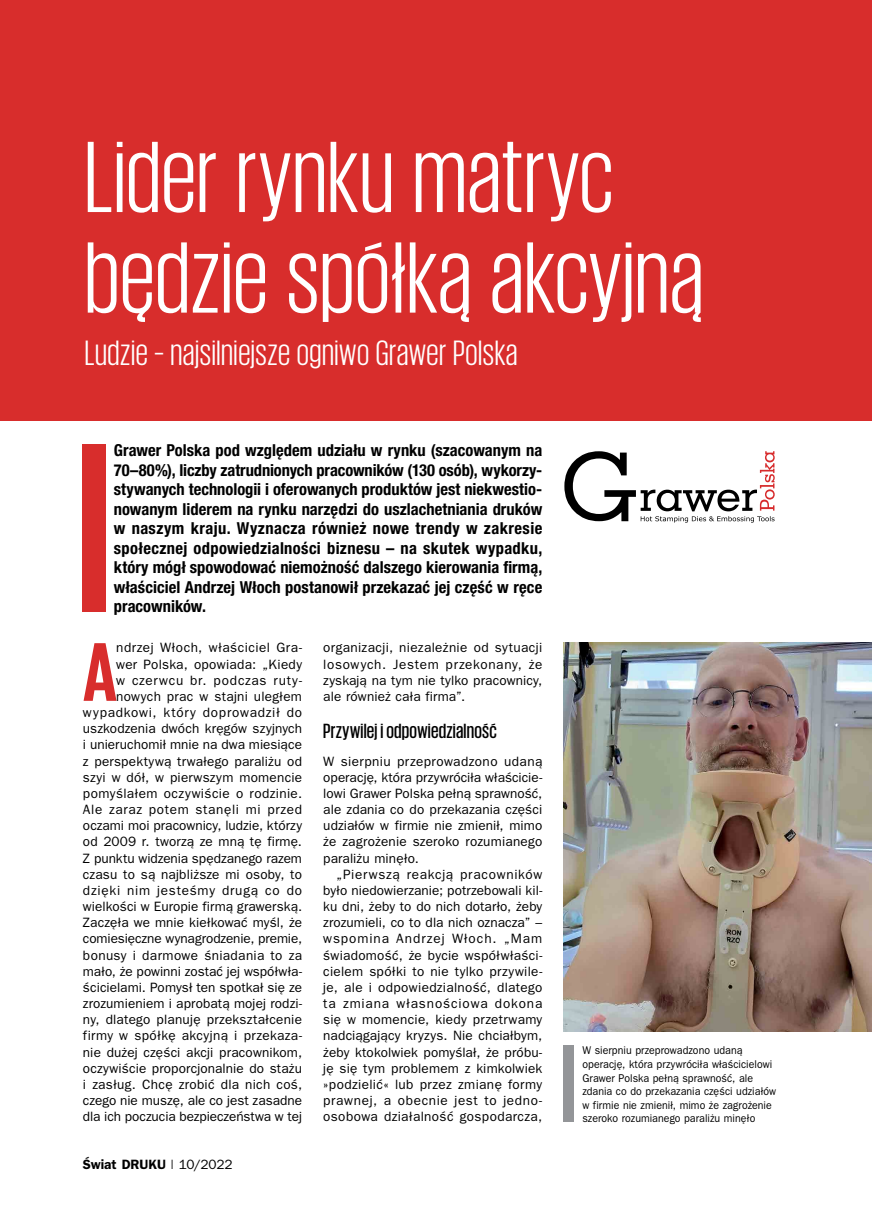
<style>
.page{position:relative;width:872px;height:1217px;background:#fff}
.page>*{position:absolute;margin:0;border:0;box-sizing:border-box;transform-origin:0 0}
.t1{font:103.5px/100.5px "Giorgio Sans";letter-spacing:.01em;color:#fff}
.t2{font:700 85.05px "Giorgio Sans";color:#d82d2c}
.t3{font:36px "Giorgio Sans";letter-spacing:.015em;color:#fff}
.t4{font:500 21px "Giorgio Sans";letter-spacing:.01em;color:#000}
.t5{font:700 condensed 16.5px/19.5px "Helvetica Neue LT Pro";letter-spacing:.005em;color:#000;text-align:justify}
.t6{font:13.5px/16.2px "Frankfurt Gothic";letter-spacing:.015em;color:#000;text-align:justify}
.t7{font:700 13.5px "Frankfurt Gothic";color:#000}
.t8{font:11.25px/13.5px "Frankfurt Gothic";letter-spacing:.005em;color:#000;scale:.94 1}
.s1{font-weight:400}
</style>
<div class="page">
<div style="left:563px;top:1045px;width:11px;height:76px;background:#939598"></div>
<div style="left:0;top:0;width:872px;height:420px;background:#d82d2c"></div>
<svg style="left:564px;top:451px;width:210px;height:71px"></svg>
<div style="left:82px;top:444px;width:23px;height:168px;background:#d82d2c"></div>
<img style="left:563px;top:642px;width:309px;height:388px">
<h1 class="t1" style="left:85px;top:124px;width:620px">Lider rynku matryc będzie spółką akcyjną</h1>
<h3 class="t3" style="left:85px;top:335px;width:434px">Ludzie – najsilniejsze ogniwo Grawer Polska</h3>
<p class="t5" style="left:114px;top:440px;width:430px">Grawer Polska pod względem udziału w rynku (szacowanym na 70–80%), liczby zatrudnionych pracowników (130 osób), wykorzy&shy;stywanych technologii i oferowanych produktów jest niekwestio&shy;nowanym liderem na rynku narzędzi do uszlachetniania druków w naszym kraju. Wyznacza również nowe trendy w zakresie społecznej odpowiedzialności biznesu – na skutek wypadku, który mógł spowodować niemożność dalszego kierowania firmą, właściciel Andrzej Włoch postanowił przekazać jej część w ręce pracowników.</p>
<p class="t6" style="left:323px;top:639px;width:220px">organizacji, niezależnie od sytuacji losowych. Jestem przekonany, że zyskają na tym nie tylko pracownicy, ale również cała firma”.</p>
<h3 class="t4" style="left:323px;top:720px;width:175px">Przywilej i odpowiedzialność</h3>
<p class="t6" style="left:323px;top:752px;width:220px">W sierpniu przeprowadzono udaną operację, która przywróciła właścicie&shy;lowi Grawer Polska pełną sprawność, ale zdania co do przekazania części udziałów w firmie nie zmienił, mimo że zagrożenie szeroko rozumianego paraliżu minęło.</p>
<p class="t6" style="left:323px;top:865px;width:220px;text-indent:13px">„Pierwszą reakcją pracowników było niedowierzanie; potrzebowali kil&shy;ku dni, żeby to do nich dotarło, żeby zrozumieli, co to dla nich oznacza” – wspomina Andrzej Włoch. „Mam świadomość, że bycie współwłaści&shy;cielem spółki to nie tylko przywile&shy;je, ale i odpowiedzialność, dlatego ta zmiana własnościowa dokona się w momencie, kiedy przetrwamy nadciągający kryzys. Nie chciałbym, żeby ktokolwiek pomyślał, że próbu&shy;ję się tym problemem z kimkolwiek »podzielić« lub przez zmianę formy prawnej, a obecnie jest to jedno&shy;osobowa działalność gospodarcza,</p>
<p class="t6" style="left:83px;top:639px;width:221px;text-align:right">ndrzej Włoch, właściciel Gra-<br>wer Polska, opowiada: „Kiedy<br>w czerwcu br. podczas ruty&shy;nowych prac w stajni uległem wypadkowi, który doprowadził do uszkodzenia dwóch kręgów szyjnych i unieruchomił mnie na dwa miesiące z perspektywą trwałego paraliżu od szyi w dół, w pierwszym momencie pomyślałem oczywiście o rodzinie.<br>Ale zaraz potem stanęli mi przed oczami moi pracownicy, ludzie, którzy od 2009 r. tworzą ze mną tę firmę.<br>Z punktu widzenia spędzanego razem czasu to są najbliższe mi osoby, to dzięki nim jesteśmy drugą co do wielkości w Europie firmą grawerską.<br>Zaczęła we mnie kiełkować myśl, że comiesięczne wynagrodzenie, premie, bonusy i darmowe śniadania to za mało, że powinni zostać jej współwła&shy;ścicielami. Pomysł ten spotkał się ze zrozumieniem i aprobatą mojej rodzi&shy;ny, dlatego planuję przekształcenie firmy w spółkę akcyjną i przekaza&shy;nie dużej części akcji pracownikom, oczywiście proporcjonalnie do stażu i zasług. Chcę zrobić dla nich coś, czego nie muszę, ale co jest zasadne dla ich poczucia bezpieczeństwa w tej</p>
<h2 class="t2" style="left:83px;top:629px;width:36px">A</h2>
<p class="t7" style="left:83px;top:1156px;width:151px">Świat DRUKU <span class="s1">| 10/2022</span></p>
<p class="t8" style="left:582px;top:1043px;width:208px">W sierpniu przeprowadzono udaną operację, która przywróciła właścicielowi Grawer Polska pełną sprawność, ale zdania co do przekazania części udziałów w firmie nie zmienił, mimo że zagrożenie szeroko rozumianego paraliżu minęło</p>
</div>
